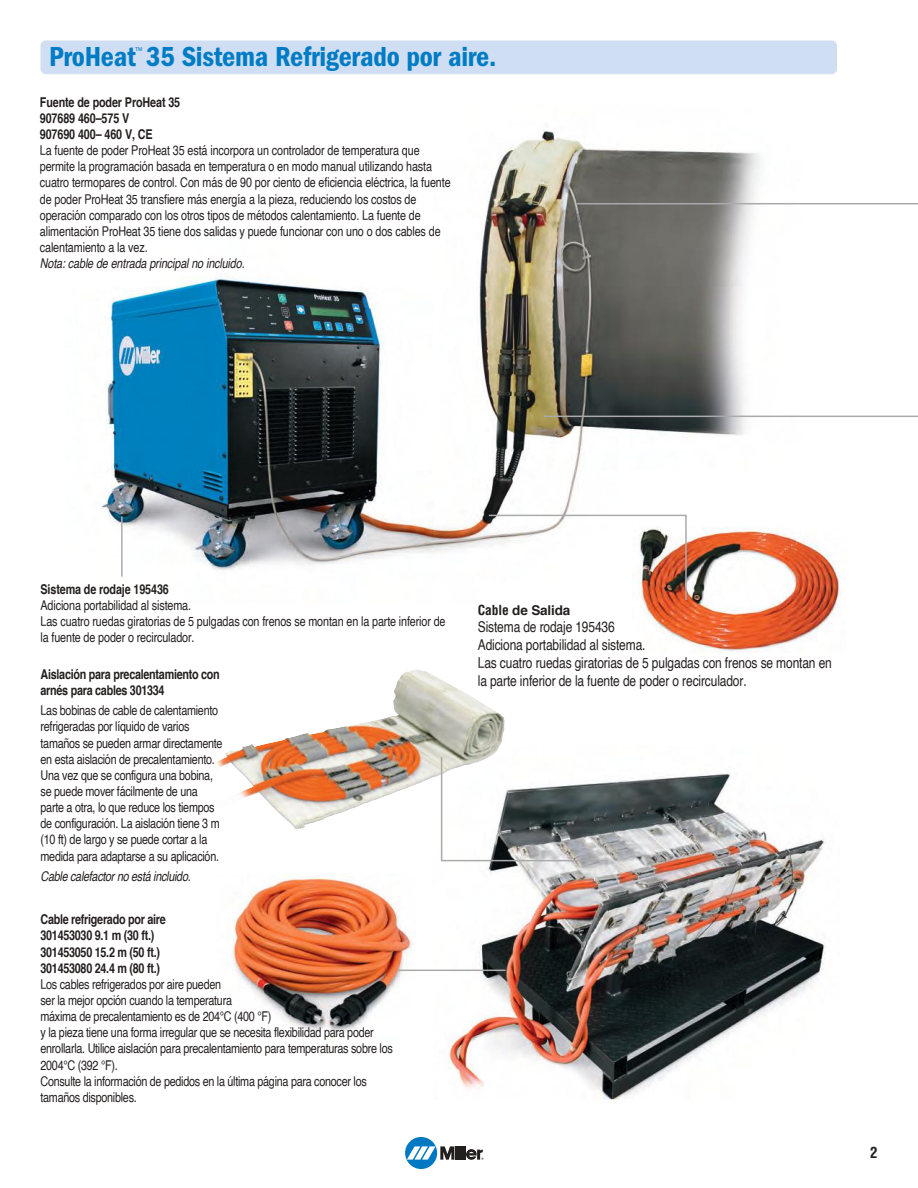
<style>
.page{position:relative;width:918px;height:1188px;background:#fff}
.page>*{position:absolute;margin:0;border:0;box-sizing:border-box;transform-origin:0 0}
.t1{font:28.5px "ITC Franklin Gothic Std Dm Cd";letter-spacing:-.01em;color:#007cc4}
.t2{font:15px/18px "Helvetica";letter-spacing:-.01em;color:#241f1f;scale:.8 1}
.t3{font:700 condensed 15px "Helvetica";color:#241f1f}
.t4{font:13.5px/16.2px "Helvetica";letter-spacing:-.025em;color:#241f1f;scale:.8 1}
.t5{font:700 13.5px/16.2px "Helvetica";letter-spacing:-.025em;color:#241f1f;scale:.8 1}
.t6{font:italic 13.5px "Helvetica";letter-spacing:-.01em;color:#241f1f;scale:.8 1}
.t7{font:700 13.5px "Helvetica";letter-spacing:-.025em;color:#241f1f}
.t8{font:condensed 9px "Helvetica";color:#007cc4}
.s1{font-stretch:condensed}
</style>
<div class="page">
<img style="left:433px;top:773px;width:392px;height:328px">
<img style="left:339px;top:669px;width:166px;height:144px">
<img style="left:101px;top:125px;width:708px;height:446px">
<div style="left:405px;top:1137px;width:32px;height:32px;background:#0079c2;border-radius:50%"></div>
<hr style="left:459px;top:1146px;width:3px;height:14px;background:#241f1f">
<hr style="left:463px;top:1146px;width:3px;height:14px;background:#241f1f">
<svg style="left:407px;top:1146px;width:51px;height:14px"></svg>
<svg style="left:466px;top:1149px;width:18px;height:11px"></svg>
<div style="left:40px;top:40px;width:797px;height:34px;background:#cfdef2;border-radius:5px"></div>
<hr style="left:121px;top:517px;width:2px;height:60px;background:#adadae">
<img style="left:644px;top:527px;width:197px;height:125px">
<hr style="left:577px;top:203px;width:341px;height:1px;background:#aaaaac">
<hr style="left:544px;top:416px;width:374px;height:1px;background:#aaaaac">
<img style="left:226px;top:875px;width:189px;height:158px">
<hr style="left:398px;top:970px;width:108px;height:1px;background:#aaaaac">
<svg style="left:440px;top:756px;width:169px;height:106px"></svg>
<svg style="left:487px;top:514px;width:200px;height:88px"></svg>
<h1 class="t1" style="left:49px;top:47px;width:449px">ProHeat 35 Sistema Refrigerado por aire.</h1>
<p class="t8" style="left:135px;top:47px;width:8px">™</p>
<p class="t5" style="left:40px;top:94px;width:177px">Fuente de poder ProHeat 35<br>907689 460–575 V<br>907690 400– 460 V, CE</p>
<p class="t4" style="left:40px;top:143px;width:515px">La fuente de poder ProHeat 35 está incorpora un controlador de temperatura que permite la programación basada en temperatura o en modo manual utilizando hasta cuatro termopares de control. Con más de 90 por ciento de eficiencia eléctrica, la fuente de poder ProHeat 35 transfiere más energía a la pieza, reduciendo los costos de operación comparado con los otros tipos de métodos calentamiento. La fuente de alimentación ProHeat 35 tiene dos salidas y puede funcionar con uno o dos cables de calentamiento a la vez.</p>
<p class="t6" style="left:40px;top:253px;width:258px">Nota: cable de entrada principal no incluido.</p>
<p class="t5" style="left:41px;top:581px;width:162px">Sistema de rodaje 195436</p>
<p class="t4" style="left:41px;top:598px;width:508px">Adiciona portabilidad al sistema.<br>Las cuatro ruedas giratorias de 5 pulgadas con frenos se montan en la parte inferior de la fuente de poder o recirculador.</p>
<p class="t5" style="left:41px;top:666px;width:226px">Aislación para precalentamiento con arnés para cables 301334</p>
<p class="t4" style="left:41px;top:703px;width:229px">Las bobinas de cable de calentamiento refrigeradas por líquido de varios tamaños se pueden armar directamente en esta aislación de precalentamiento.<br>Una vez que se configura una bobina, se puede mover fácilmente de una parte a otra, lo que reduce los tiempos de configuración. La aislación tiene 3 m (10 ft) de largo y se puede cortar a la medida para adaptarse a su aplicación.</p>
<p class="t6" style="left:41px;top:866px;width:189px">Cable calefactor no está incluido.</p>
<p class="t5" style="left:40px;top:912px;width:158px">Cable refrigerado por aire<br>301453030 9.1 m (30 ft.)<br>301453050 15.2 m (50 ft.)<br>301453080 24.4 m (80 ft.)</p>
<p class="t4" style="left:40px;top:976px;width:442px">Los cables refrigerados por aire pueden<br>ser la mejor opción cuando la temperatura<br>máxima de precalentamiento es de 204°C (400 °F)<br>y la pieza tiene una forma irregular que se necesita flexibilidad para poder enrollarla. Utilice aislación para precalentamiento para temperaturas sobre los 2004°C (392 °F).<br>Consulte la información de pedidos en la última página para conocer los tamaños disponibles.</p>
<p class="t7" style="left:478px;top:599px;width:94px"><span class="s1">Cable</span> de Salida</p>
<p class="t2" style="left:478px;top:619px;width:444px">Sistema de rodaje 195436<br>Adiciona portabilidad al sistema.<br>Las cuatro ruedas giratorias de 5 pulgadas con frenos se montan en la parte inferior de la fuente de poder o recirculador.</p>
<p class="t3" style="left:870px;top:1146px;width:9px">2</p>
</div>
